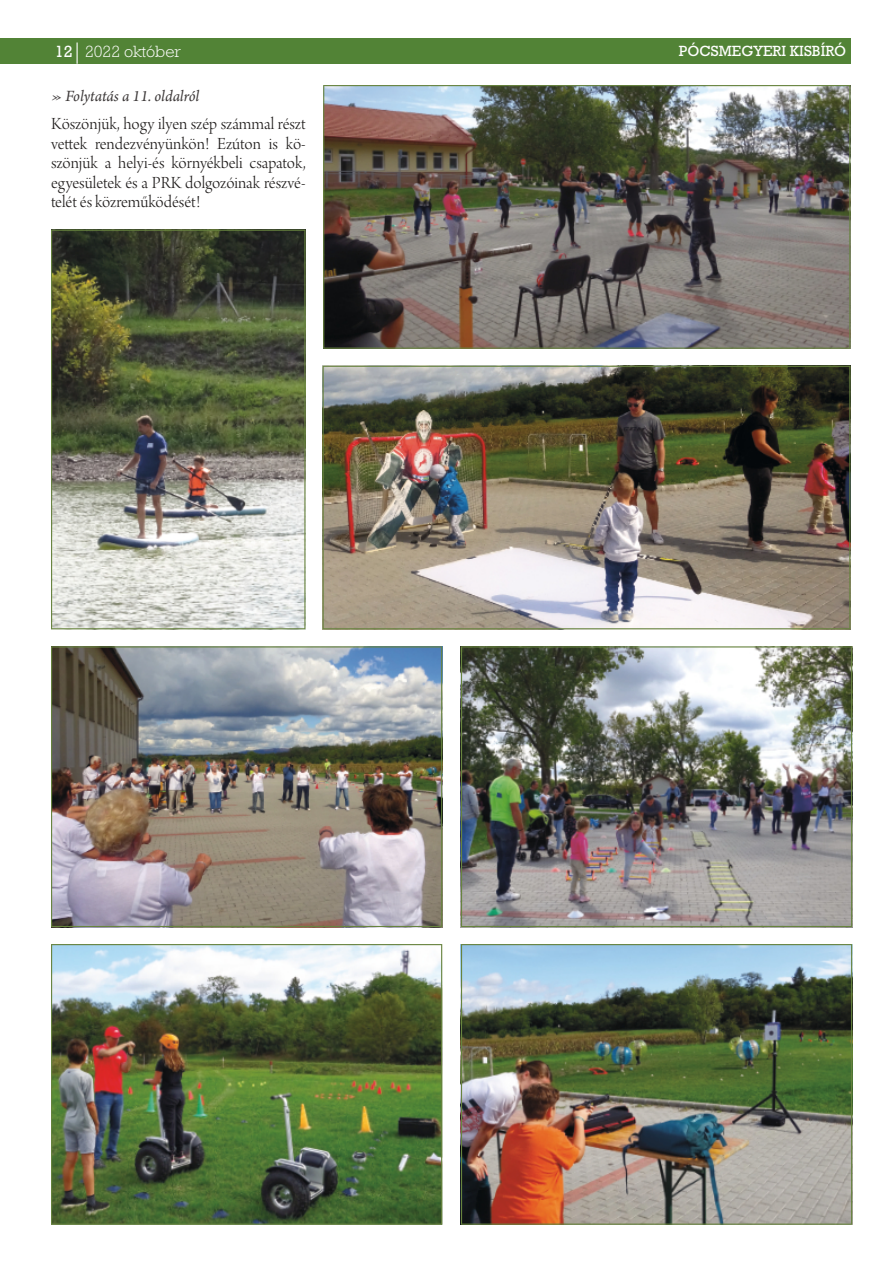
<style>
.page{position:relative;width:893px;height:1263px;background:#fff}
.page>*{position:absolute;margin:0;border:0;box-sizing:border-box;transform-origin:0 0}
.t1{font:18px/19.5px "Arno Pro Light Display";color:#201d1c;text-align:justify}
.t2{font:italic 16.5px "Arno Pro";letter-spacing:-.01em;color:#3c3838}
.t3{font:300 16.5px "Rockwell Std";color:#fff}
.t4{font:15px "Rockwell Std";color:#fff}
.s1{font-weight:400}
</style>
<div class="page">
<div style="left:0;top:38px;width:850px;height:26px;background:#528336"></div>
<svg style="left:77px;top:43px;width:1px;height:21px"></svg>
<img style="left:51px;top:646px;width:391px;height:281px">
<img style="left:51px;top:944px;width:391px;height:281px">
<img style="left:461px;top:646px;width:391px;height:281px">
<img style="left:461px;top:944px;width:391px;height:281px">
<img style="left:51px;top:230px;width:254px;height:399px">
<img style="left:323px;top:366px;width:527px;height:263px">
<img style="left:323px;top:85px;width:527px;height:264px">
<p class="t3" style="left:55px;top:46px;width:128px"><span class="s1">12</span> 2022 október</p>
<p class="t4" style="left:679px;top:46px;width:169px">PÓCSMEGYERI KISBÍRÓ</p>
<p class="t2" style="left:51px;top:89px;width:150px">» Folytatás a 11. oldalról</p>
<p class="t1" style="left:51px;top:116px;width:256px">Köszönjük, hogy ilyen szép számmal részt vettek rendezvényünkön! Ezúton is kö‐ szönjük a helyi-és környékbeli csapatok, egyesületek és a PRK dolgozóinak részvé‐ telét és közreműködését!</p>
</div>
